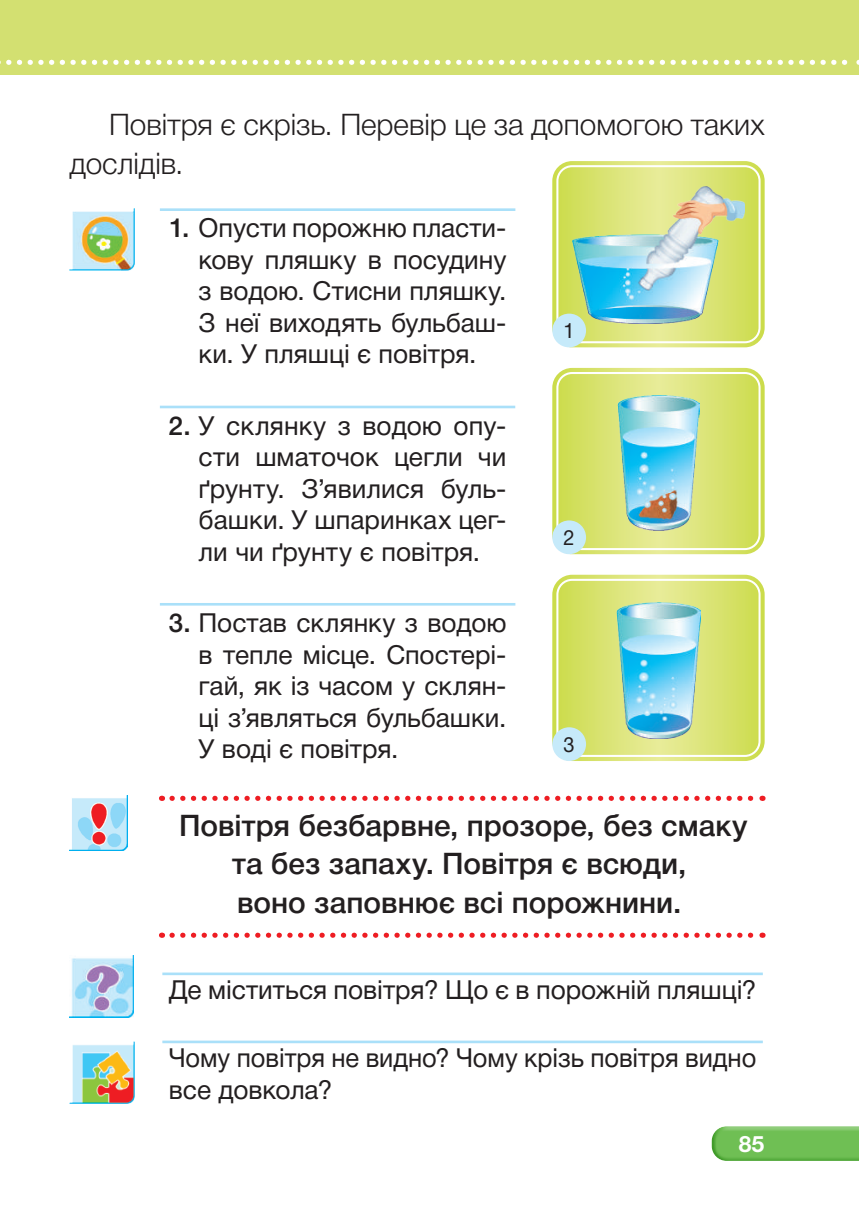
<style>
.page{position:relative;width:859px;height:1231px;background:#fff}
.page>*{position:absolute;margin:0;border:0;box-sizing:border-box;transform-origin:0 0}
.t1{font:500 29.75px/38.5px "Helvetica Neue Cyr";color:#231f20;text-align:center}
.t2{font:300 29.75px/38.5px "Helvetica Neue Cyr";color:#231f20}
.t3{font:26.25px/31.5px "Helvetica Neue Cyr";color:#231f20;text-align:justify}
.t4{font:700 22.75px "Helvetica Neue Cyr";color:#fff}
.t5{font:21px "Helvetica Neue Cyr";color:#231f20;scale:.95 1}
.s1{font-weight:500}
</style>
<div class="page">
<div style="left:0;top:0;width:858px;height:74px;background:#d3e071"></div>
<div style="left:711px;top:1123px;width:147px;height:39px;background:#6fbf54;opacity:.75"></div>
<svg style="left:0;top:60px;width:859px;height:5px"></svg>
<img style="left:69px;top:209px;width:65px;height:61px">
<hr style="left:160px;top:208px;width:355px;height:3px;background:#aae0f9">
<hr style="left:160px;top:405px;width:355px;height:3px;background:#aae0f9">
<hr style="left:160px;top:603px;width:355px;height:2px;background:#aae0f9">
<svg style="left:552px;top:161px;width:212px;height:186px;background:#d7e270"></svg>
<div style="left:546px;top:155px;width:224px;height:198px;border:2px solid #fff;border-radius:25px"></div>
<div style="left:556px;top:165px;width:204px;height:178px;border:2px solid #fff;border-radius:15px"></div>
<img style="left:572px;top:186px;width:172px;height:137px">
<div style="left:552px;top:313px;width:34px;height:34px;background:#c6eafa;border-radius:50%"></div>
<svg style="left:552px;top:368px;width:212px;height:186px;background:#d7e26d"></svg>
<div style="left:546px;top:362px;width:224px;height:198px;border:2px solid #fff;border-radius:25px"></div>
<div style="left:556px;top:372px;width:204px;height:178px;border:2px solid #fff;border-radius:15px"></div>
<img style="left:616px;top:395px;width:83px;height:135px">
<div style="left:552px;top:520px;width:34px;height:34px;background:#c6eafa;border-radius:50%"></div>
<svg style="left:552px;top:574px;width:212px;height:187px;background:#d8e270"></svg>
<div style="left:546px;top:568px;width:224px;height:199px;border:2px solid #fff;border-radius:25px"></div>
<div style="left:556px;top:578px;width:204px;height:178px;border:2px solid #fff;border-radius:15px"></div>
<img style="left:616px;top:602px;width:84px;height:136px">
<div style="left:552px;top:727px;width:34px;height:34px;background:#c6eafa;border-radius:50%"></div>
<svg style="left:172px;top:795px;width:590px;height:5px"></svg>
<svg style="left:172px;top:932px;width:590px;height:5px"></svg>
<img style="left:71px;top:955px;width:63px;height:61px">
<hr style="left:162px;top:972px;width:600px;height:3px;background:#aae0f9">
<img style="left:69px;top:795px;width:58px;height:55px">
<img style="left:69px;top:1041px;width:65px;height:62px">
<hr style="left:162px;top:1040px;width:600px;height:3px;background:#aae0f9">
<p class="t2" style="left:69px;top:106px;width:696px;text-indent:40px">Повітря є скрізь. Перевір це за допомогою таких дослідів.</p>
<p class="t3" style="left:198px;top:212px;width:309px;text-indent:-30px"><span class="s1">1.</span> Опусти порожню пласти&shy;кову пляшку в посудину з водою. Стисни пляшку.<br>З неї виходять бульбаш&shy;ки. У пляшці є повітря.</p>
<p class="t5" style="left:563px;top:319px;width:13px">1</p>
<p class="t3" style="left:198px;top:410px;width:309px;text-indent:-30px"><span class="s1">2.</span> У склянку з водою опу&shy;сти шматочок цегли чи ґрунту. З’явилися буль&shy;башки. У шпаринках цег&shy;ли чи ґрунту є повітря.</p>
<p class="t3" style="left:198px;top:607px;width:309px;text-indent:-30px"><span class="s1">3.</span> Постав склянку з водою в тепле місце. Спостері&shy;гай, як із часом у склян&shy;ці з’являться бульбашки.<br>У воді є повітря.</p>
<p class="t5" style="left:563px;top:526px;width:13px">2</p>
<p class="t5" style="left:563px;top:732px;width:13px">3</p>
<p class="t1" style="left:179px;top:806px;width:570px">Повітря безбарвне, прозоре, без смаку та без запаху. Повітря є всюди,<br>воно заповнює всі порожнини.</p>
<p class="t3" style="left:169px;top:974px;width:589px">Де міститься повітря? Що є в порожній пляшці?</p>
<p class="t3" style="left:169px;top:1042px;width:588px">Чому повітря не видно? Чому крізь повітря видно все довкола?</p>
<p class="t4" style="left:738px;top:1130px;width:27px">85</p>
</div>
